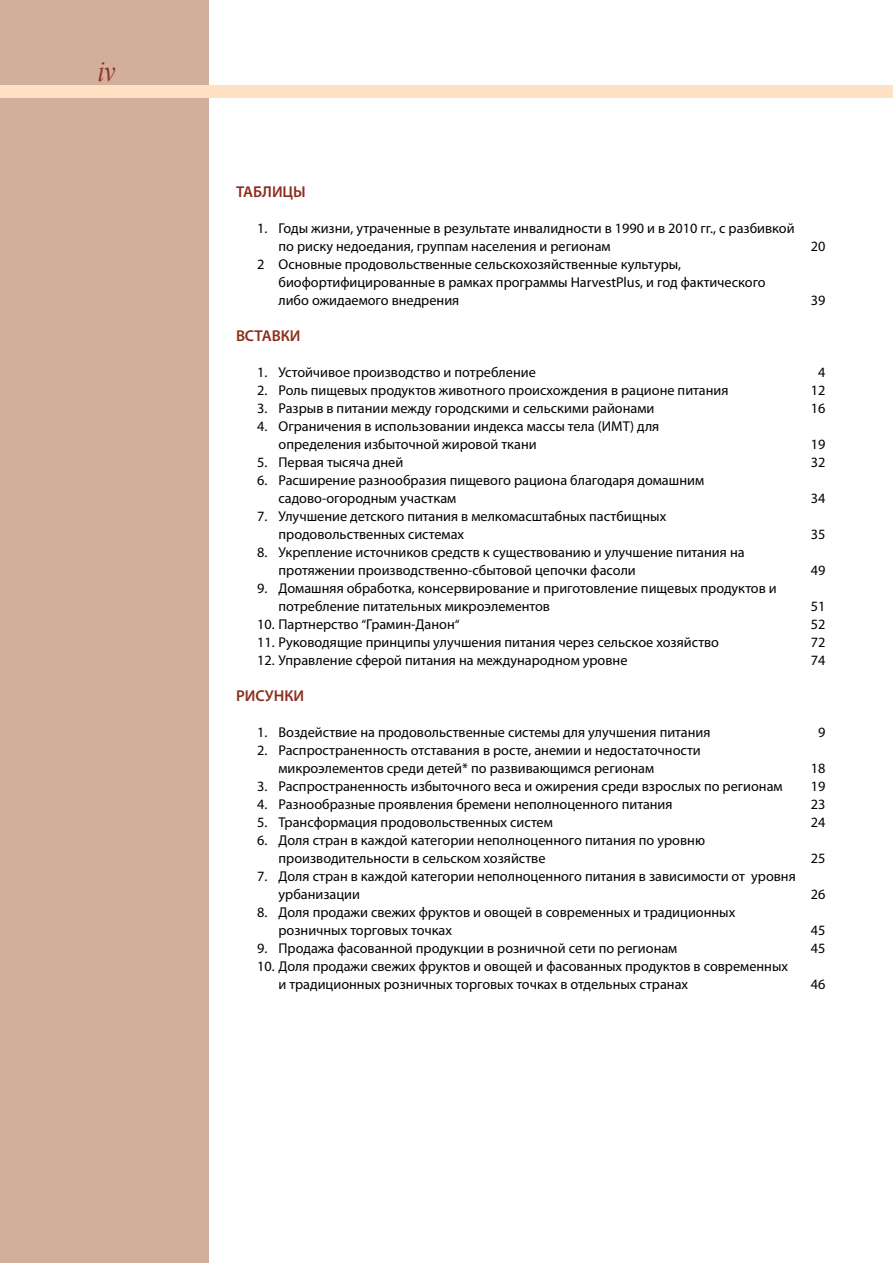
<style>
.page{position:relative;width:893px;height:1263px;background:#fff}
.page>*{position:absolute;margin:0;border:0;box-sizing:border-box;transform-origin:0 0}
.t1{font:italic 30px "Times New Roman";color:#8b2e1e;scale:.8 1}
.t2{font:600 15.75px "Myriad Pro";color:#8b2e1e}
.t3{font:14.25px/18px "Myriad Pro";color:#000}
.s1{font-size:13.5px}
</style>
<div class="page">
<div style="left:0;top:0;width:208px;height:1263px;background:#d2ae9d"></div>
<div style="left:0;top:85px;width:893px;height:13px;background:#fee0c3"></div>
<h1 class="t1" style="left:98px;top:51px;width:23px">iv</h1>
<p class="t2" style="left:236px;top:181px;width:71px">ТАБЛИЦЫ</p>
<p class="t3" style="left:279px;top:219px;width:518px;text-indent:-21px">1. Годы жизни, утраченные в результате инвалидности в 1990 и в 2010 гг., с разбивкой по риску недоедания, группам населения и регионам</p>
<p class="t3" style="left:279px;top:255px;width:489px;text-indent:-21px">2 Основные продовольственные сельскохозяйственные культуры, биофортифицированные в рамках программы HarvestPlus, и год фактического либо ожидаемого внедрения</p>
<p class="t3" style="left:811px;top:237px;width:16px">20</p>
<p class="t3" style="left:811px;top:291px;width:16px">39</p>
<p class="t2" style="left:236px;top:325px;width:66px">ВСТАВКИ</p>
<p class="t3" style="left:257px;top:363px;width:280px">1. Устойчивое производство и потребление</p>
<p class="t3" style="left:818px;top:363px;width:9px">4</p>
<p class="t3" style="left:257px;top:381px;width:473px">2. Роль пищевых продуктов животного происхождения в рационе питания</p>
<p class="t3" style="left:811px;top:381px;width:16px">12</p>
<p class="t3" style="left:257px;top:399px;width:399px">3. Разрыв в питании между городскими и сельскими районами</p>
<p class="t3" style="left:811px;top:399px;width:16px">16</p>
<p class="t3" style="left:279px;top:417px;width:382px;text-indent:-21px">4. Ограничения в использовании индекса массы тела (ИМТ) для определения избыточной жировой ткани</p>
<p class="t3" style="left:811px;top:435px;width:16px">19</p>
<p class="t3" style="left:257px;top:453px;width:148px">5. Первая тысяча дней</p>
<p class="t3" style="left:811px;top:453px;width:16px">32</p>
<p class="t3" style="left:279px;top:471px;width:427px;text-indent:-21px">6. Расширение разнообразия пищевого рациона благодаря домашним садово-огородным участкам</p>
<p class="t3" style="left:811px;top:489px;width:16px">34</p>
<p class="t3" style="left:279px;top:507px;width:389px;text-indent:-21px">7. Улучшение детского питания в мелкомасштабных пастбищных продовольственных системах</p>
<p class="t3" style="left:279px;top:543px;width:468px;text-indent:-21px">8. Укрепление источников средств к существованию и улучшение питания на протяжении производственно-сбытовой цепочки фасоли</p>
<p class="t3" style="left:279px;top:579px;width:500px;text-indent:-21px">9. Домашняя обработка, консервирование и приготовление пищевых продуктов и потребление питательных микроэлементов</p>
<p class="t3" style="left:811px;top:525px;width:16px">35</p>
<p class="t3" style="left:811px;top:561px;width:16px">49</p>
<p class="t3" style="left:811px;top:597px;width:16px">51</p>
<p class="t3" style="left:257px;top:615px;width:204px">10. Партнерство <span class="s1">“</span>Грамин-Данон<span class="s1">“</span></p>
<p class="t3" style="left:811px;top:615px;width:16px">52</p>
<p class="t3" style="left:257px;top:633px;width:463px">11. Руководящие принципы улучшения питания через сельское хозяйство</p>
<p class="t3" style="left:811px;top:633px;width:16px">72</p>
<p class="t3" style="left:257px;top:651px;width:372px">12. Управление сферой питания на международном уровне</p>
<p class="t3" style="left:811px;top:651px;width:16px">74</p>
<p class="t2" style="left:236px;top:685px;width:70px">РИСУНКИ</p>
<p class="t3" style="left:257px;top:723px;width:455px">1. Воздействие на продовольственные системы для улучшения питания</p>
<p class="t3" style="left:818px;top:723px;width:9px">9</p>
<p class="t3" style="left:279px;top:741px;width:424px;text-indent:-21px">2. Распространенность отставания в росте, анемии и недостаточности микроэлементов среди детей* по развивающимся регионам</p>
<p class="t3" style="left:811px;top:759px;width:16px">18</p>
<p class="t3" style="left:257px;top:777px;width:527px">3. Распространенность избыточного веса и ожирения среди взрослых по регионам</p>
<p class="t3" style="left:811px;top:777px;width:16px">19</p>
<p class="t3" style="left:257px;top:795px;width:417px">4. Разнообразные проявления бремени неполноценного питания</p>
<p class="t3" style="left:811px;top:795px;width:16px">23</p>
<p class="t3" style="left:257px;top:813px;width:297px">5. Трансформация продовольственных систем</p>
<p class="t3" style="left:811px;top:813px;width:16px">24</p>
<p class="t3" style="left:279px;top:831px;width:428px;text-indent:-21px">6. Доля стран в каждой категории неполноценного питания по уровню производительности в сельском хозяйстве</p>
<p class="t3" style="left:811px;top:849px;width:16px">25</p>
<p class="t3" style="left:279px;top:867px;width:519px;text-indent:-21px">7. Доля стран в каждой категории неполноценного питания в зависимости от уровня урбанизации</p>
<p class="t3" style="left:279px;top:903px;width:458px;text-indent:-21px">8. Доля продажи свежих фруктов и овощей в современных и традиционных розничных торговых точках</p>
<p class="t3" style="left:811px;top:885px;width:16px">26</p>
<p class="t3" style="left:811px;top:921px;width:16px">45</p>
<p class="t3" style="left:257px;top:939px;width:422px">9. Продажа фасованной продукции в розничной сети по регионам</p>
<p class="t3" style="left:811px;top:939px;width:16px">45</p>
<p class="t3" style="left:279px;top:957px;width:511px;text-indent:-21px">10. Доля продажи свежих фруктов и овощей и фасованных продуктов в современных и традиционных розничных торговых точках в отдельных странах</p>
<p class="t3" style="left:811px;top:975px;width:16px">46</p>
</div>
